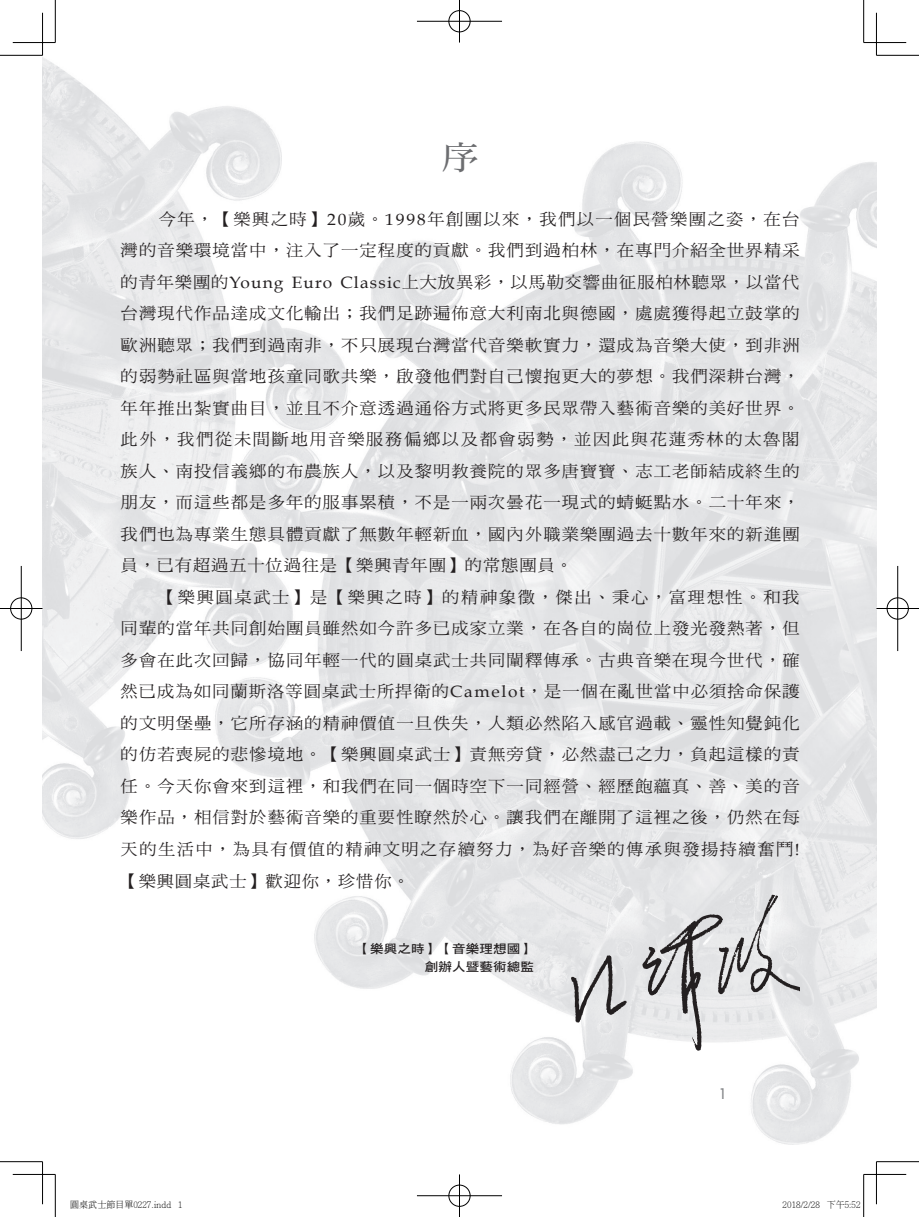
<style>
.page{position:relative;width:919px;height:1217px;background:#fff}
.page>*{position:absolute;margin:0;border:0;box-sizing:border-box;transform-origin:0 0}
.t1{font:32.4px "DF Ming Std W7";color:#6c6d70;scale:1.11 1}
.t2{font:16.35px "DF Ming Std W5";letter-spacing:.065em;color:#231f20;scale:1.05 1}
.t3{font:16.35px "DF Ming Std W5";letter-spacing:.095em;color:#231f20;scale:1.05 1}
.t4{font:16.35px "DF Ming Std W5";letter-spacing:.085em;color:#231f20;scale:1.05 1}
.t5{font:15px "Lucida Sans";color:#808285;scale:.9 1}
.t6{font:12.15px/18px "DF Hei Std W7";letter-spacing:.01em;color:#231f20;text-align:right;scale:1.11 1}
.t7{font:300 9px "Adobe Ming Std";color:#000}
.s1{font-family:"Book Antiqua"}
</style>
<div class="page">
<img style="left:43px;top:58px;width:833px;height:1086px">
<img style="left:565px;top:892px;width:234px;height:162px">
<hr style="left:0;top:55px;width:43px;height:1px;background:#000">
<hr style="left:876px;top:55px;width:42px;height:1px;background:#000">
<hr style="left:0;top:1161px;width:43px;height:1px;background:#000">
<hr style="left:876px;top:1161px;width:42px;height:1px;background:#000">
<hr style="left:55px;top:0;width:1px;height:43px;background:#000">
<hr style="left:55px;top:1174px;width:1px;height:42px;background:#000">
<hr style="left:863px;top:0;width:1px;height:43px;background:#000">
<hr style="left:863px;top:1174px;width:1px;height:42px;background:#000">
<hr style="left:13px;top:42px;width:42px;height:1px;background:#000">
<hr style="left:863px;top:42px;width:43px;height:1px;background:#000">
<hr style="left:13px;top:1173px;width:42px;height:1px;background:#000">
<hr style="left:863px;top:1173px;width:43px;height:1px;background:#000">
<hr style="left:42px;top:13px;width:1px;height:42px;background:#000">
<hr style="left:42px;top:1161px;width:1px;height:42px;background:#000">
<hr style="left:876px;top:13px;width:1px;height:42px;background:#000">
<hr style="left:876px;top:1161px;width:1px;height:42px;background:#000">
<div style="left:448px;top:10px;width:23px;height:23px;border:2px solid #fff;border-radius:50%"></div>
<hr style="left:417px;top:20px;width:85px;height:2px;background:#fff">
<hr style="left:458px;top:0;width:2px;height:43px;background:#fff">
<div style="left:448px;top:10px;width:22px;height:22px;border:1px solid #000;border-radius:50%"></div>
<hr style="left:417px;top:21px;width:85px;height:1px;background:#000">
<hr style="left:459px;top:0;width:1px;height:43px;background:#000">
<div style="left:448px;top:1183px;width:23px;height:23px;border:2px solid #fff;border-radius:50%"></div>
<hr style="left:417px;top:1194px;width:85px;height:2px;background:#fff">
<hr style="left:458px;top:1174px;width:2px;height:42px;background:#fff">
<div style="left:448px;top:1184px;width:22px;height:22px;border:1px solid #000;border-radius:50%"></div>
<hr style="left:417px;top:1195px;width:85px;height:1px;background:#000">
<hr style="left:459px;top:1174px;width:1px;height:42px;background:#000">
<div style="left:10px;top:596px;width:23px;height:24px;border:2px solid #fff;border-radius:50%"></div>
<hr style="left:0;top:607px;width:43px;height:2px;background:#fff">
<hr style="left:20px;top:566px;width:2px;height:85px;background:#fff">
<div style="left:10px;top:597px;width:22px;height:22px;border:1px solid #000;border-radius:50%"></div>
<hr style="left:0;top:608px;width:43px;height:1px;background:#000">
<hr style="left:21px;top:566px;width:1px;height:85px;background:#000">
<div style="left:885px;top:596px;width:24px;height:24px;border:2px solid #fff;border-radius:50%"></div>
<hr style="left:876px;top:607px;width:42px;height:2px;background:#fff">
<hr style="left:896px;top:566px;width:2px;height:85px;background:#fff">
<div style="left:886px;top:597px;width:22px;height:22px;border:1px solid #000;border-radius:50%"></div>
<hr style="left:876px;top:608px;width:42px;height:1px;background:#000">
<hr style="left:897px;top:566px;width:1px;height:85px;background:#000">
<p class="t1" style="left:442px;top:139px;width:34px">序</p>
<p class="t2" style="left:159px;top:210px;width:611px">今年，【樂興之時】<span class="s1">20</span>歲。<span class="s1">1998</span>年創團以來，我們以一個民營樂團之姿，在台</p>
<p class="t2" style="left:121px;top:241px;width:648px">灣的音樂環境當中，注入了一定程度的貢獻。我們到過柏林，在專門介紹全世界精采</p>
<p class="t2" style="left:121px;top:273px;width:648px">的青年樂團的<span class="s1">Young Euro Classic</span>上大放異彩，以馬勒交響曲征服柏林聽眾，以當代</p>
<p class="t2" style="left:121px;top:304px;width:648px">台灣現代作品達成文化輸出；我們足跡遍佈意大利南北與德國，處處獲得起立鼓掌的</p>
<p class="t2" style="left:121px;top:336px;width:648px">歐洲聽眾；我們到過南非，不只展現台灣當代音樂軟實力，還成為音樂大使，到非洲</p>
<p class="t2" style="left:121px;top:367px;width:648px">的弱勢社區與當地孩童同歌共樂，啟發他們對自己懷抱更大的夢想。我們深耕台灣，</p>
<p class="t2" style="left:121px;top:399px;width:648px">年年推出紮實曲目，並且不介意透過通俗方式將更多民眾帶入藝術音樂的美好世界。</p>
<p class="t3" style="left:121px;top:430px;width:648px">此外，我們從未間斷地用音樂服務偏鄉以及都會弱勢，並因此與花蓮秀林的太魯閣</p>
<p class="t2" style="left:121px;top:462px;width:648px">族人、南投信義鄉的布農族人，以及黎明教養院的眾多唐寶寶、志工老師結成終生的</p>
<p class="t2" style="left:121px;top:493px;width:648px">朋友，而這些都是多年的服事累積，不是一兩次曇花一現式的蜻蜓點水。二十年來，</p>
<p class="t2" style="left:121px;top:525px;width:648px">我們也為專業生態具體貢獻了無數年輕新血，國內外職業樂團過去十數年來的新進團</p>
<p class="t2" style="left:121px;top:556px;width:432px">員，已有超過五十位過往是【樂興青年團】的常態團員。</p>
<p class="t3" style="left:159px;top:588px;width:611px">【樂興圓桌武士】是【樂興之時】的精神象徵，傑出、秉心，富理想性。和我</p>
<p class="t2" style="left:121px;top:619px;width:648px">同輩的當年共同創始團員雖然如今許多已成家立業，在各自的崗位上發光發熱著，但</p>
<p class="t2" style="left:121px;top:651px;width:648px">多會在此次回歸，協同年輕一代的圓桌武士共同闡釋傳承。古典音樂在現今世代，確</p>
<p class="t2" style="left:121px;top:682px;width:648px">然已成為如同蘭斯洛等圓桌武士所捍衛的<span class="s1">Camelot</span>，是一個在亂世當中必須捨命保護</p>
<p class="t2" style="left:121px;top:714px;width:648px">的文明堡壘，它所存涵的精神價值一旦佚失，人類必然陷入感官過載、靈性知覺鈍化</p>
<p class="t2" style="left:121px;top:745px;width:648px">的仿若喪屍的悲慘境地。【樂興圓桌武士】責無旁貸，必然盡己之力，負起這樣的責</p>
<p class="t2" style="left:121px;top:777px;width:648px">任。今天你會來到這裡，和我們在同一個時空下一同經營、經歷飽蘊真、善、美的音</p>
<p class="t2" style="left:121px;top:808px;width:648px">樂作品，相信對於藝術音樂的重要性瞭然於心。讓我們在離開了這裡之後，仍然在每</p>
<p class="t4" style="left:121px;top:840px;width:648px">天的生活中，為具有價值的精神文明之存續努力，為好音樂的傳承與發揚持續奮鬥<span class="s1">!</span></p>
<p class="t2" style="left:121px;top:871px;width:277px">【樂興圓桌武士】歡迎你，珍惜你。</p>
<p class="t6" style="left:356px;top:939px;width:161px">【樂興之時】【音樂理想國】創辦人暨藝術總監</p>
<p class="t5" style="left:718px;top:1085px;width:11px">1</p>
<p class="t7" style="left:70px;top:1199px;width:114px">圓桌武士節目單0227.indd 1</p>
<p class="t7" style="left:782px;top:1199px;width:79px">2018/2/28 下午5:52</p>
</div>
